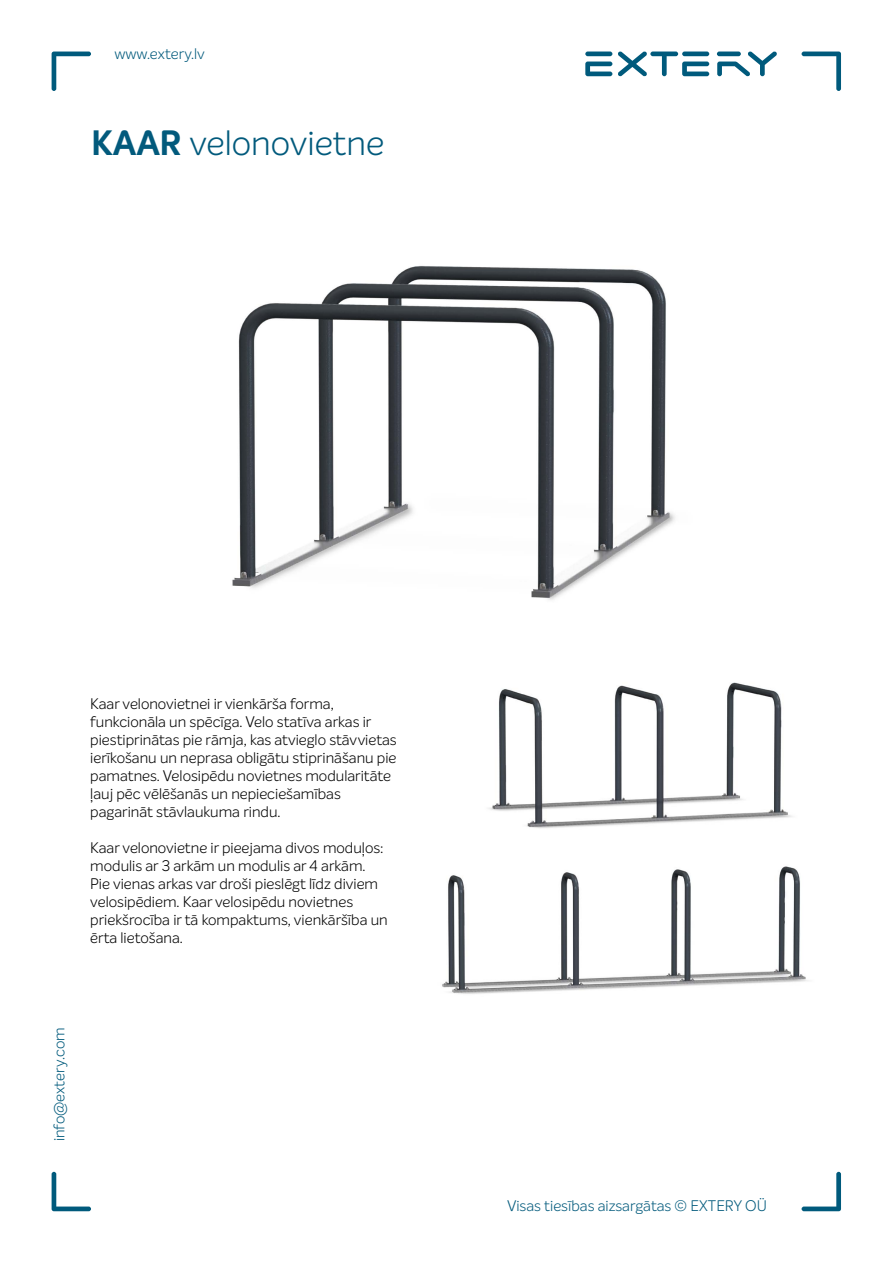
<style>
.page{position:relative;width:893px;height:1263px;background:#fff}
.page>*{position:absolute;margin:0;border:0;box-sizing:border-box;transform-origin:0 0}
.t1{font:300 34.5px "Intelo";color:#025a7c}
.t2{font:300 15px/18px "Intelo";color:#000}
.t3{font:300 15px "Intelo";color:#025a7c}
.t4{font:300 15px "Intelo";color:#005a7c}
.s1{font-weight:700}
</style>
<div class="page">
<svg style="left:802px;top:52px;width:39px;height:39px"></svg>
<svg style="left:802px;top:1172px;width:39px;height:39px"></svg>
<svg style="left:52px;top:1172px;width:39px;height:39px"></svg>
<svg style="left:52px;top:52px;width:39px;height:39px"></svg>
<svg style="left:585px;top:51px;width:192px;height:26px"></svg>
<img style="left:232px;top:266px;width:443px;height:334px">
<img style="left:488px;top:682px;width:304px;height:147px">
<img style="left:442px;top:866px;width:366px;height:128px">
<p class="t3" style="left:114px;top:45px;width:92px">www.extery.lv</p>
<h1 class="t1" style="left:91px;top:122px;width:295px"><span class="s1">KAAR</span> velonovietne</h1>
<p class="t2" style="left:90px;top:695px;width:308px">Kaar velonovietnei ir vienkārša forma, funkcionāla un spēcīga. Velo statīva arkas ir piestiprinātas pie rāmja, kas atvieglo stāvvietas ierīkošanu un neprasa obligātu stiprināšanu pie pamatnes. Velosipēdu novietnes modularitāte ļauj pēc vēlēšanās un nepieciešamības pagarināt stāvlaukuma rindu.</p>
<p class="t2" style="left:90px;top:839px;width:299px">Kaar velonovietne ir pieejama divos moduļos: modulis ar 3 arkām un modulis ar 4 arkām.<br>Pie vienas arkas var droši pieslēgt līdz diviem velosipēdiem. Kaar velosipēdu novietnes priekšrocība ir tā kompaktums, vienkāršība un ērta lietošana.</p>
<p class="t4" style="left:50px;top:1141px;width:116px;rotate:-90deg">info@extery.com</p>
<p class="t3" style="left:507px;top:1196px;width:261px">Visas tiesības aizsargātas © EXTERY OÜ</p>
</div>
